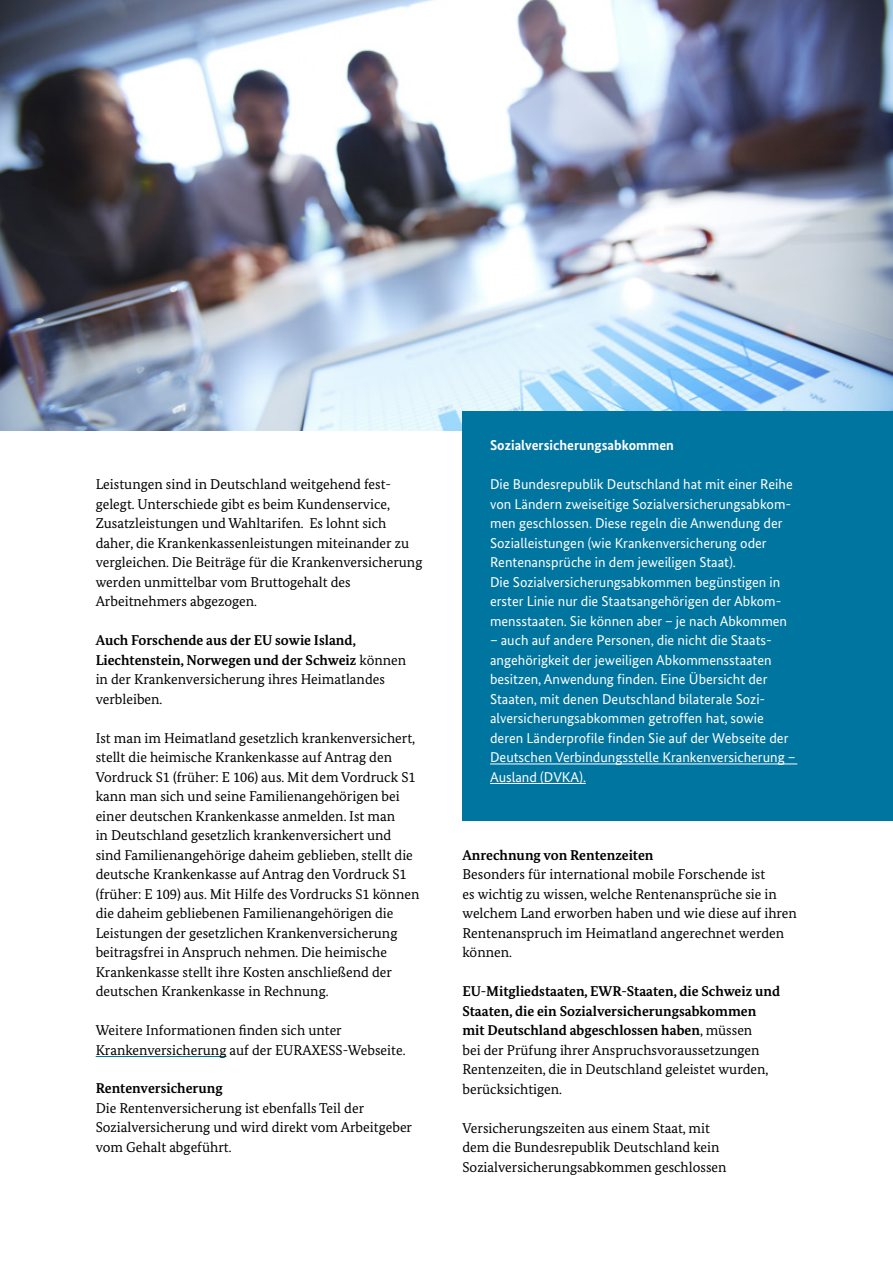
<style>
.page{position:relative;width:893px;height:1263px;background:#fff}
.page>*{position:absolute;margin:0;border:0;box-sizing:border-box;transform-origin:0 0}
._10_Fließtext{font:14.25px/19.5px "Bundes Serif";color:#000}
.Infotext_Fließtext_W{font:14.25px/19.5px "Bundes Sans";color:#fff}
._10_Fließtext-2{font:700 14.25px/19.5px "Bundes Serif";color:#000}
.Infotext_Headline_We{font:700 14.25px "Bundes Sans";color:#fff}
.s1{font-weight:400}
.s2{font-weight:700}
</style>
<div class="page">
<img style="left:0;top:0;width:893px;height:430px">
<hr style="left:96px;top:1056px;width:130px;height:1px;background:#0075a0">
<div style="left:462px;top:411px;width:431px;height:410px;background:#0075a0"></div>
<hr style="left:490px;top:763px;width:307px;height:1px;background:#fff">
<hr style="left:490px;top:783px;width:96px;height:1px;background:#fff">
<p class="_10_Fließtext" style="left:96px;top:474px;width:328px">Leistungen sind in Deutschland weitgehend fest&shy;gelegt. Unterschiede gibt es beim Kundenservice, Zusatzleistungen und Wahltarifen. Es lohnt sich daher, die Krankenkassenleistungen miteinander zu vergleichen. Die Beiträge für die Krankenversicherung werden unmittelbar vom Bruttogehalt des Arbeitnehmers abgezogen.</p>
<p class="_10_Fließtext-2" style="left:96px;top:630px;width:312px">Auch Forschende aus der EU sowie Island, Liechtenstein, Norwegen und der Schweiz <span class="s1">können in der Krankenversicherung ihres Heimatlandes verbleiben.</span></p>
<p class="_10_Fließtext" style="left:96px;top:728px;width:325px">Ist man im Heimatland gesetzlich krankenversichert, stellt die heimische Krankenkasse auf Antrag den Vordruck S1 (früher: E 106) aus. Mit dem Vordruck S1 kann man sich und seine Familienangehörigen bei einer deutschen Krankenkasse anmelden. Ist man<br>in Deutschland gesetzlich krankenversichert und sind Familienangehörige daheim geblieben, stellt die deutsche Krankenkasse auf Antrag den Vordruck S1 (früher: E 109) aus. Mit Hilfe des Vordrucks S1 können die daheim gebliebenen Familienangehörigen die Leistungen der gesetzlichen Krankenversicherung beitragsfrei in Anspruch nehmen. Die heimische Krankenkasse stellt ihre Kosten anschließend der deutschen Krankenkasse in Rechnung.</p>
<p class="_10_Fließtext" style="left:96px;top:1020px;width:311px">Weitere Informationen finden sich unter<br>Krankenversicherung auf der EURAXESS-Webseite.</p>
<p class="_10_Fließtext" style="left:96px;top:1079px;width:318px"><span class="s2">Rentenversicherung<br></span>Die Rentenversicherung ist ebenfalls Teil der Sozialversicherung und wird direkt vom Arbeitgeber vom Gehalt abgeführt.</p>
<p class="Infotext_Headline_We" style="left:490px;top:436px;width:185px">Sozialversicherungsabkommen</p>
<p class="Infotext_Fließtext_W" style="left:490px;top:474px;width:304px">Die Bundesrepublik Deutschland hat mit einer Reihe von Ländern zweiseitige Sozialversicherungsabkom&shy;men geschlossen. Diese regeln die Anwendung der Sozialleistungen (wie Krankenversicherung oder Rentenansprüche in dem jeweiligen Staat).<br>Die Sozialversicherungsabkommen begünstigen in erster Linie nur die Staatsangehörigen der Abkom&shy;mensstaaten. Sie können aber – je nach Abkommen</p>
<p class="Infotext_Fließtext_W" style="left:490px;top:630px;width:307px">– auch auf andere Personen, die nicht die Staats&shy;angehörigkeit der jeweiligen Abkommensstaaten besitzen, Anwendung finden. Eine Übersicht der Staaten, mit denen Deutschland bilaterale Sozi&shy;alversicherungsabkommen getroffen hat, sowie deren Länderprofile finden Sie auf der Webseite der Deutschen Verbindungsstelle Krankenversicherung – Ausland (DVKA).</p>
<p class="_10_Fließtext" style="left:462px;top:845px;width:336px"><span class="s2">Anrechnung von Rentenzeiten<br></span>Besonders für international mobile Forschende ist<br>es wichtig zu wissen, welche Rentenansprüche sie in welchem Land erworben haben und wie diese auf ihren Rentenanspruch im Heimatland angerechnet werden können.</p>
<p class="_10_Fließtext-2" style="left:462px;top:981px;width:319px">EU-Mitgliedstaaten, EWR-Staaten, die Schweiz und Staaten, die ein Sozialversicherungsabkommen mit Deutschland abgeschlossen haben<span class="s1">, müssen<br>bei der Prüfung ihrer Anspruchsvoraussetzungen Rentenzeiten, die in Deutschland geleistet wurden, berücksichtigen.</span></p>
<p class="_10_Fließtext" style="left:462px;top:1118px;width:266px">Versicherungszeiten aus einem Staat, mit dem die Bundesrepublik Deutschland kein<br>Sozialversicherungsabkommen geschlossen</p>
</div>
